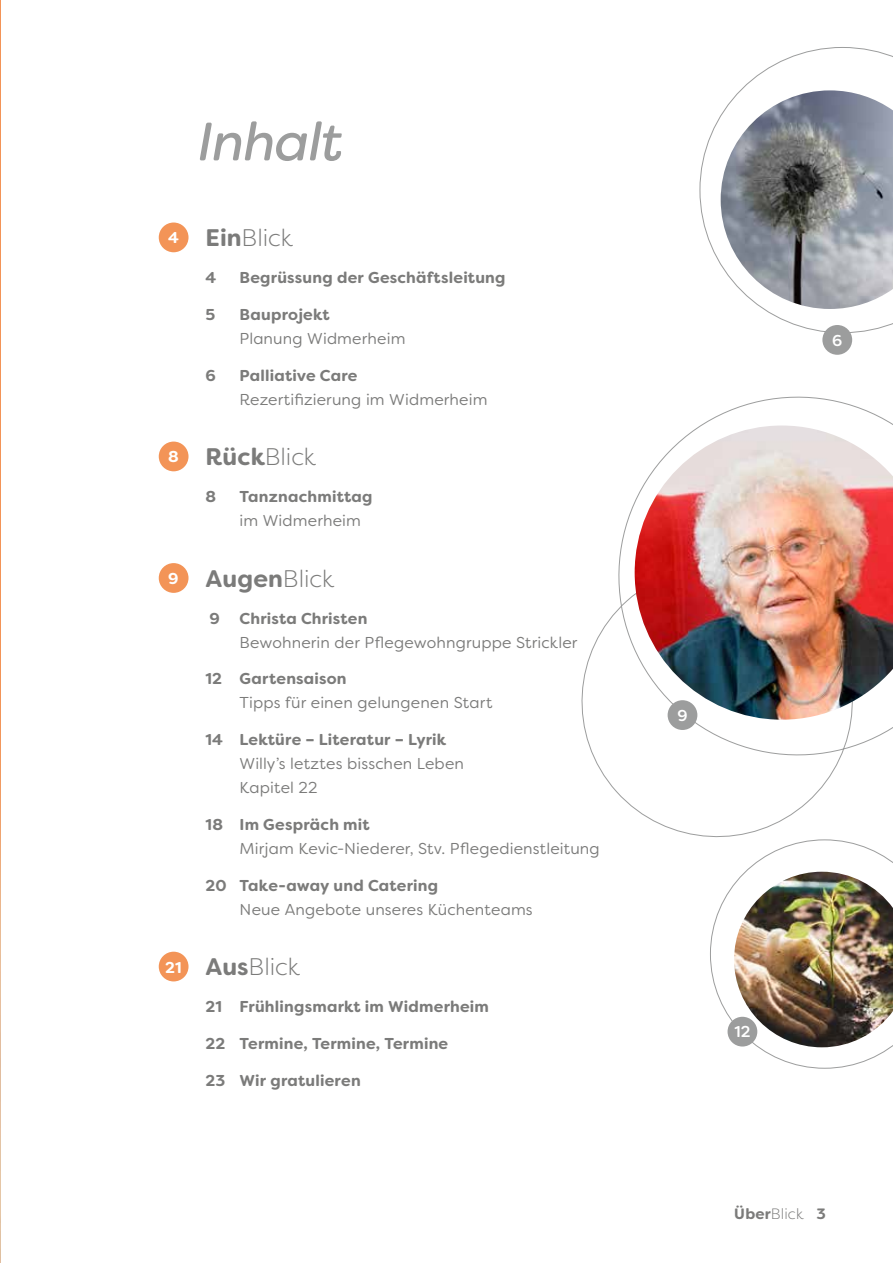
<style>
.page{position:relative;width:893px;height:1263px;background:#fff}
.page>*{position:absolute;margin:0;border:0;box-sizing:border-box;transform-origin:0 0}
.t1{font:italic 54px "Filson Soft";letter-spacing:-.025em;color:#9c9d9d}
.t2{font:300 24px "Filson Soft";letter-spacing:-.005em;color:#7b7b7a}
.t3{font:700 24px "Filson Soft";letter-spacing:.01em;color:#7b7b7a}
.t4{font:15.75px/24px "Filson Soft";letter-spacing:.01em;color:#7b7b7a}
.t5{font:700 15.75px "Filson Soft";letter-spacing:.015em;color:#7b7b7a}
.t6{font:500 15.75px "Filson Soft";color:#fff}
.t7{font:700 15px "Filson Soft";color:#7b7b7a}
.s1{font-weight:700;font-size:15.75px;color:#fff}
.s2{font-weight:700}
.s3{font-size:15.75px;color:#fff}
.s4{font-weight:300}
</style>
<div class="page">
<hr style="left:0;top:0;width:1px;height:1263px;background:#f39457">
<img style="left:0;top:782px;width:1px;height:481px">
<svg style="left:581px;top:396px;width:312px;height:442px"></svg>
<svg style="left:710px;top:839px;width:183px;height:230px"></svg>
<img style="left:734px;top:872px;width:159px;height:175px">
<img style="left:635px;top:425px;width:258px;height:295px">
<svg style="left:699px;top:47px;width:194px;height:286px"></svg>
<img style="left:721px;top:90px;width:172px;height:219px">
<div style="left:822px;top:325px;width:30px;height:30px;background:#9c9d9d;border-radius:50%"></div>
<div style="left:668px;top:700px;width:29px;height:30px;background:#9c9d9d;border-radius:50%"></div>
<div style="left:727px;top:1017px;width:30px;height:29px;background:#9c9d9d;border-radius:50%"></div>
<div style="left:159px;top:222px;width:30px;height:30px;background:#f39457;border-radius:50%"></div>
<div style="left:159px;top:442px;width:30px;height:29px;background:#f39457;border-radius:50%"></div>
<div style="left:159px;top:563px;width:30px;height:30px;background:#f39457;border-radius:50%"></div>
<div style="left:159px;top:952px;width:30px;height:29px;background:#f39457;border-radius:50%"></div>
<h1 class="t1" style="left:198px;top:107px;width:148px">Inhalt</h1>
<h2 class="t2" style="left:168px;top:223px;width:127px"><span class="s1">4</span> <span class="s2">Ein</span>Blick</h2>
<p class="t5" style="left:206px;top:267px;width:12px">4</p>
<p class="t5" style="left:240px;top:267px;width:268px">Begrüssung der Geschäftsleitung</p>
<p class="t5" style="left:206px;top:304px;width:11px">5</p>
<p class="t5" style="left:240px;top:304px;width:92px">Bauprojekt</p>
<p class="t4" style="left:240px;top:326px;width:167px">Planung Widmerheim</p>
<p class="t5" style="left:206px;top:365px;width:12px">6</p>
<p class="t5" style="left:240px;top:365px;width:120px">Palliative Care</p>
<p class="t4" style="left:240px;top:387px;width:249px">Rezertifizierung im Widmerheim</p>
<h2 class="t2" style="left:168px;top:442px;width:150px"><span class="s1">8</span> <span class="s2">Rück</span>Blick</h2>
<p class="t5" style="left:206px;top:486px;width:12px">8</p>
<p class="t5" style="left:240px;top:486px;width:134px">Tanznachmittag</p>
<p class="t4" style="left:240px;top:508px;width:123px">im Widmerheim</p>
<h2 class="t3" style="left:168px;top:563px;width:168px"><span class="s3">9</span> Augen<span class="s4">Blick</span></h2>
<p class="t5" style="left:209px;top:608px;width:12px">9</p>
<p class="t5" style="left:240px;top:608px;width:129px">Christa Christen</p>
<p class="t4" style="left:240px;top:630px;width:339px">Bewohnerin der Pflegewohngruppe Strickler</p>
<p class="t5" style="left:206px;top:669px;width:143px">12 Gartensaison</p>
<p class="t4" style="left:240px;top:691px;width:254px">Tipps für einen gelungenen Start</p>
<p class="t5" style="left:206px;top:729px;width:242px">14 Lektüre – Literatur – Lyrik</p>
<p class="t4" style="left:240px;top:751px;width:226px">Willy’s letztes bisschen Leben<br>Kapitel 22</p>
<p class="t5" style="left:206px;top:814px;width:165px">18 Im Gespräch mit</p>
<p class="t4" style="left:240px;top:836px;width:362px">Mirjam Kevic-Niederer, Stv. Pflegedienstleitung</p>
<p class="t5" style="left:206px;top:875px;width:234px">20 Take-away und Catering</p>
<p class="t4" style="left:240px;top:897px;width:295px">Neue Angebote unseres Küchenteams</p>
<h2 class="t2" style="left:165px;top:952px;width:136px"><span class="s1">21</span> <span class="s2">Aus</span>Blick</h2>
<p class="t5" style="left:206px;top:996px;width:285px">21 Frühlingsmarkt im Widmerheim</p>
<p class="t5" style="left:206px;top:1033px;width:244px">22 Termine, Termine, Termine</p>
<p class="t5" style="left:206px;top:1070px;width:157px">23 Wir gratulieren</p>
<p class="t6" style="left:832px;top:330px;width:12px">6</p>
<p class="t6" style="left:677px;top:705px;width:12px">9</p>
<p class="t6" style="left:734px;top:1022px;width:18px">12</p>
<p class="t7" style="left:734px;top:1204px;width:93px">Über<span class="s4">Blick</span> 3</p>
</div>
